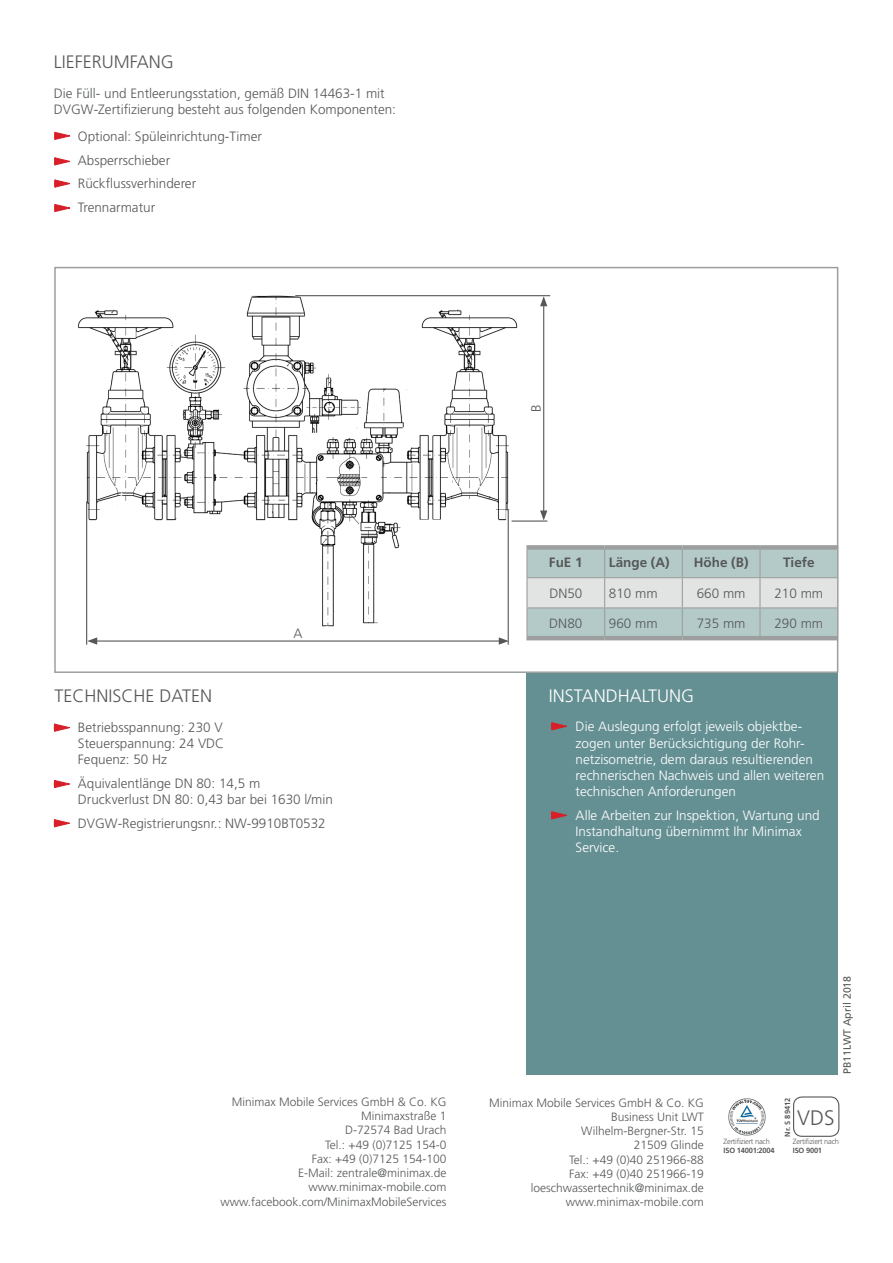
<style>
.page{position:relative;width:893px;height:1263px;background:#fff}
.page>*{position:absolute;margin:0;border:0;box-sizing:border-box;transform-origin:0 0}
.t1{font:300 21px "Frutiger CE";color:#565858}
.t2{font:300 18px "Frutiger CE";color:#565858}
.t3{font:300 18px "Frutiger CE";color:#fff}
.t4{font:300 13.5px/16.2px "Frutiger CE";color:#565858}
.t5{font:300 13.5px/16.2px "Frutiger CE";color:#fff}
.t6{font:700 13.5px "Frutiger CE";color:#565858}
.t7{font:300 12px/14.2px "Frutiger CE";color:#565858;text-align:right}
.t8{font:10.5px "Frutiger CE";color:#565858}
.t9{font:300 7.5px "Frutiger CE";letter-spacing:-.03em;color:#565858}
.t10{font:700 7.5px "Frutiger CE";letter-spacing:-.03em;color:#565858}
</style>
<div class="page">
<div style="left:527px;top:673px;width:311px;height:401px;background:#659093"></div>
<svg style="left:551px;top:723px;width:16px;height:7px"></svg>
<svg style="left:551px;top:812px;width:16px;height:7px"></svg>
<svg style="left:54px;top:724px;width:16px;height:7px"></svg>
<svg style="left:54px;top:132px;width:16px;height:8px"></svg>
<svg style="left:54px;top:157px;width:16px;height:8px"></svg>
<svg style="left:55px;top:180px;width:15px;height:7px"></svg>
<svg style="left:55px;top:204px;width:15px;height:8px"></svg>
<svg style="left:54px;top:780px;width:16px;height:8px"></svg>
<svg style="left:54px;top:819px;width:16px;height:8px"></svg>
<img style="left:77px;top:295px;width:543px;height:350px">
<div style="left:54px;top:267px;width:784px;height:406px;border:2px solid #9d9f9e"></div>
<hr style="left:526px;top:578px;width:2px;height:29px;background:#9d9f9e">
<hr style="left:526px;top:577px;width:79px;height:1px;background:#9d9f9e">
<div style="left:526px;top:545px;width:79px;height:5px;background:#9d9f9e"></div>
<div style="left:605px;top:545px;width:77px;height:5px;background:#9d9f9e"></div>
<div style="left:682px;top:545px;width:78px;height:5px;background:#9d9f9e"></div>
<div style="left:760px;top:545px;width:78px;height:5px;background:#9d9f9e"></div>
<hr style="left:526px;top:550px;width:2px;height:27px;background:#9d9f9e">
<hr style="left:526px;top:607px;width:79px;height:1px;background:#9d9f9e">
<hr style="left:526px;top:608px;width:2px;height:28px;background:#9d9f9e">
<svg style="left:527px;top:547px;width:311px;height:89px"></svg>
<hr style="left:526px;top:636px;width:79px;height:4px;background:#9d9f9e">
<hr style="left:605px;top:636px;width:77px;height:4px;background:#9d9f9e">
<hr style="left:682px;top:636px;width:78px;height:4px;background:#9d9f9e">
<hr style="left:760px;top:636px;width:78px;height:4px;background:#9d9f9e">
<hr style="left:86px;top:501px;width:1px;height:144px;background:#565858">
<hr style="left:508px;top:509px;width:1px;height:136px;background:#565858">
<hr style="left:512px;top:520px;width:35px;height:2px;background:#565858">
<hr style="left:295px;top:295px;width:255px;height:1px;background:#565858">
<hr style="left:95px;top:640px;width:406px;height:2px;background:#565858">
<svg style="left:499px;top:637px;width:10px;height:8px"></svg>
<svg style="left:87px;top:637px;width:10px;height:8px"></svg>
<hr style="left:543px;top:304px;width:1px;height:209px;background:#565858">
<svg style="left:540px;top:510px;width:7px;height:10px"></svg>
<svg style="left:540px;top:296px;width:7px;height:10px"></svg>
<div style="left:793px;top:1096px;width:46px;height:41px;border:1px solid #565858;border-radius:9px"></div>
<img style="left:728px;top:1098px;width:38px;height:38px">
<h2 class="t2" style="left:54px;top:51px;width:122px">LIEFERUMFANG</h2>
<p class="t4" style="left:54px;top:85px;width:344px">Die Füll- und Entleerungsstation, gemäß DIN 14463-1 mit<br>DVGW-Zertifizierung besteht aus folgenden Komponenten:</p>
<p class="t4" style="left:78px;top:124px;width:186px;line-height:23.7px">Optional: Spüleinrichtung-Timer<br>Absperrschieber<br>Rückflussverhinderer<br>Trennarmatur</p>
<p class="t4" style="left:528px;top:412px;width:9px;rotate:-90deg">B</p>
<h2 class="t2" style="left:54px;top:685px;width:159px">TECHNISCHE DATEN</h2>
<p class="t4" style="left:293px;top:625px;width:11px">A</p>
<p class="t4" style="left:78px;top:719px;width:148px;text-align:justify">Betriebsspannung: 230 V Steuerspannung: 24 VDC Fequenz: 50 Hz</p>
<p class="t4" style="left:78px;top:775px;width:257px">Äquivalentlänge DN 80: 14,5 m<br>Druckverlust DN 80: 0,43 bar bei 1630 l/min</p>
<p class="t4" style="left:78px;top:815px;width:249px">DVGW-Registrierungsnr.: NW-9910BT0532</p>
<p class="t6" style="left:549px;top:554px;width:35px">FuE 1</p>
<p class="t6" style="left:609px;top:554px;width:62px">Länge (A)</p>
<p class="t6" style="left:694px;top:554px;width:56px">Höhe (B)</p>
<p class="t6" style="left:783px;top:554px;width:33px">Tiefe</p>
<p class="t4" style="left:549px;top:585px;width:35px">DN50</p>
<p class="t4" style="left:609px;top:585px;width:50px">810 mm</p>
<p class="t4" style="left:697px;top:585px;width:50px">660 mm</p>
<p class="t4" style="left:774px;top:585px;width:50px">210 mm</p>
<p class="t4" style="left:549px;top:615px;width:35px">DN80</p>
<p class="t4" style="left:609px;top:615px;width:50px">960 mm</p>
<p class="t4" style="left:697px;top:615px;width:50px">735 mm</p>
<p class="t4" style="left:774px;top:615px;width:50px">290 mm</p>
<h2 class="t3" style="left:549px;top:685px;width:147px">INSTANDHALTUNG</h2>
<p class="t5" style="left:576px;top:718px;width:250px">Die Auslegung erfolgt jeweils objektbe&shy;zogen unter Berücksichtigung der Rohr&shy;netzisometrie, dem daraus resultierenden rechnerischen Nachweis und allen weiteren technischen Anforderungen</p>
<p class="t5" style="left:576px;top:807px;width:246px">Alle Arbeiten zur Inspektion, Wartung und<br>Instandhaltung übernimmt Ihr Minimax<br>Service.</p>
<p class="t7" style="left:220px;top:1094px;width:228px">Minimax Mobile Services GmbH &amp; Co. KG<br>Minimaxstraße 1<br>D-72574 Bad Urach<br>Tel.: +49 (0)7125 154-0<br>Fax: +49 (0)7125 154-100<br>E-Mail: zentrale@minimax.de www.minimax-mobile.com www.facebook.com/MinimaxMobileServices</p>
<p class="t7" style="left:489px;top:1095px;width:216px">Minimax Mobile Services GmbH &amp; Co. KG<br>Business Unit LWT<br>Wilhelm-Bergner-Str. 15<br>21509 Glinde<br>Tel.: +49 (0)40 251966-88<br>Fax: +49 (0)40 251966-19 loeschwassertechnik@minimax.de www.minimax-mobile.com</p>
<p class="t9" style="left:724px;top:1137px;width:48px">Zertifiziert nach</p>
<p class="t10" style="left:724px;top:1145px;width:52px">ISO 14001:2004</p>
<p class="t8" style="left:841px;top:1074px;width:100px;rotate:-90deg">PB11LWT April 2018</p>
<p class="t10" style="left:783px;top:1136px;width:40px;rotate:-90deg">Nr. S 89412</p>
<h1 class="t1" style="left:797px;top:1105px;width:39px">VDS</h1>
<p class="t9" style="left:793px;top:1137px;width:48px">Zertifiziert nach</p>
<p class="t10" style="left:793px;top:1145px;width:31px">ISO 9001</p>
</div>
